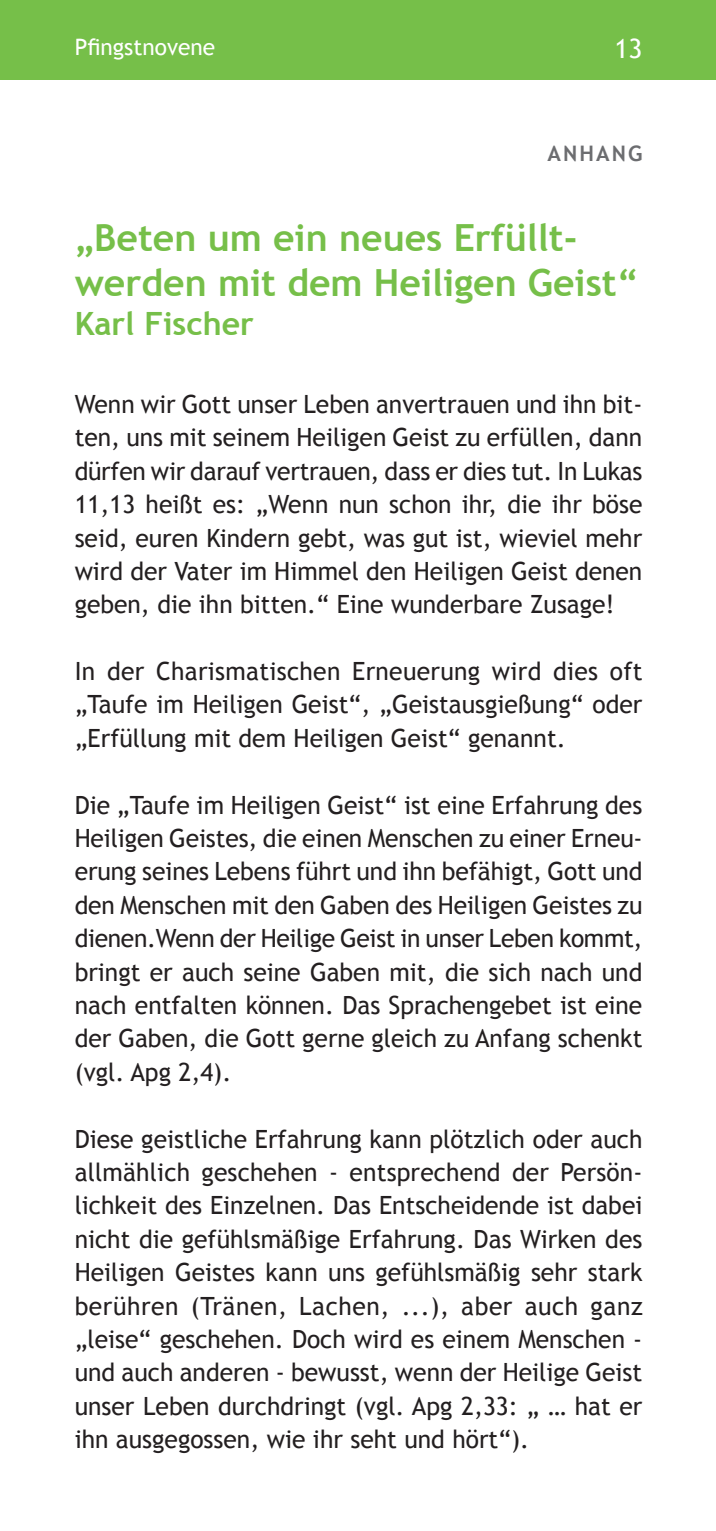
<style>
.page{position:relative;width:716px;height:1531px;background:#fff}
.page>*{position:absolute;margin:0;border:0;box-sizing:border-box;transform-origin:0 0}
.t1{font:700 37.5px/44.8px "Trebuchet MS";color:#76bf49}
.t2{font:700 32px "Trebuchet MS";color:#76bf49}
.t3{font:26.75px "Trebuchet MS";color:#fff}
.t4{font:25px/33.5px "Trebuchet MS";color:#231f20;text-align:justify}
.t5{font:22.75px "Trebuchet MS";color:#fff}
.t6{font:700 21.25px "Trebuchet MS";letter-spacing:.1em;color:#6c6d70}
</style>
<div class="page">
<div style="left:0;top:0;width:716px;height:79px;background:#76bf49"></div>
<p class="t5" style="left:75px;top:33px;width:142px">Pfingstnovene</p>
<p class="t3" style="left:614px;top:32px;width:29px">!"</p>
<p class="t6" style="left:547px;top:141px;width:97px">AnHAnG</p>
<h1 class="t1" style="left:75px;top:215px;width:565px">„Beten um ein neues Erfüllt! werden mit dem Heiligen Geist“</h1>
<p class="t2" style="left:75px;top:304px;width:181px">Karl Fischer</p>
<p class="t4" style="left:75px;top:387px;width:576px;text-align:left">Wenn wir Gott unser Leben anvertrauen und ihn bit$ ten, uns mit seinem Heiligen Geist zu erfüllen, dann dürfen wir darauf vertrauen, dass er dies tut. In Lukas 11,13 heißt es: „Wenn nun schon ihr, die ihr böse seid, euren Kindern gebt, was gut ist, wieviel mehr %&amp;'(#()'#*+,)'#&amp;-#.&amp;--)/#()0#.)&amp;/&amp;1)0#2)&amp;3,#()0)0# geben, die ihn bitten.“ Eine wunderbare Zusage!</p>
<p class="t4" style="left:75px;top:654px;width:569px">In der Charismatischen Erneuerung wird dies oft „Taufe im Heiligen Geist“, „Geistausgießung“ oder „Erfüllung mit dem Heiligen Geist“ genannt.</p>
<p class="t4" style="left:75px;top:788px;width:569px">Die „Taufe im Heiligen Geist“ ist eine Erfahrung des Heiligen Geistes, die einen Menschen zu einer Erneu$ erung seines Lebens führt und ihn befähigt, Gott und den Menschen mit den Gaben des Heiligen Geistes zu dienen.Wenn der Heilige Geist in unser Leben kommt, bringt er auch seine Gaben mit, die sich nach und nach entfalten können. Das Sprachengebet ist eine der Gaben, die Gott gerne gleich zu Anfang schenkt (vgl. Apg 2,4).</p>
<p class="t4" style="left:75px;top:1122px;width:569px">Diese geistliche Erfahrung kann plötzlich oder auch +//-45/&amp;65# 1)365)5)0# $# )0,37')65)0(# ()'# 8)'390$ lichkeit des Einzelnen. Das Entscheidende ist dabei nicht die gefühlsmäßige Erfahrung. Das Wirken des Heiligen Geistes kann uns gefühlsmäßig sehr stark berühren (Tränen, Lachen, ...), aber auch ganz „leise“ geschehen. Doch wird es einem Menschen - und auch anderen - bewusst, wenn der Heilige Geist unser Leben durchdringt (vgl. Apg 2,33: „ … hat er ihn ausgegossen, wie ihr seht und hört“).</p>
</div>
